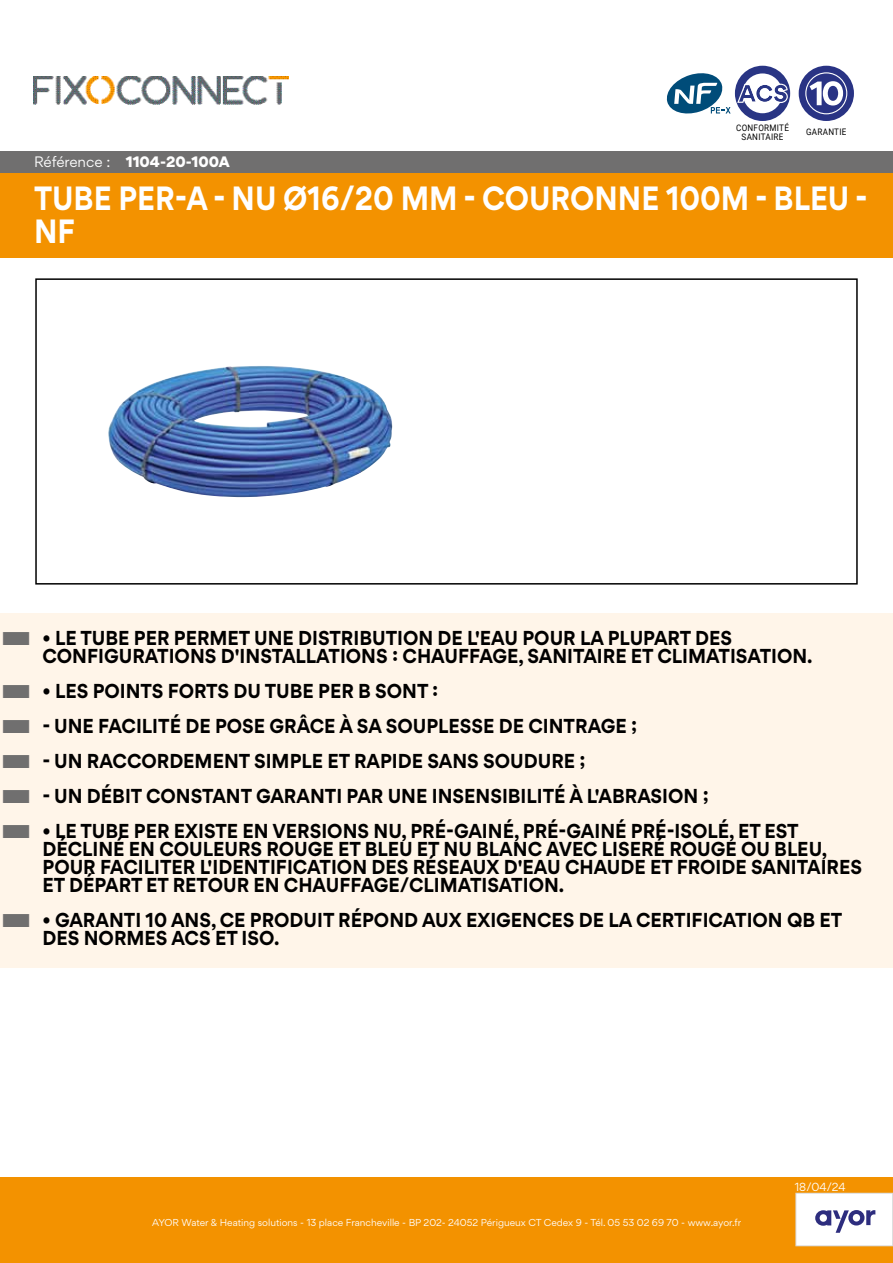
<style>
.page{position:relative;width:893px;height:1263px;background:#fff}
.page>*{position:absolute;margin:0;border:0;box-sizing:border-box;transform-origin:0 0}
.t1{font:700 30px/33px "Gordita";color:#fff;scale:.9 1}
.t2{font:700 18px/18px "Gordita";color:#000;scale:.95 1}
.t3{font:900 13.5px "Gordita";color:#fff}
.t4{font:10.5px "Gordita";color:#fff}
.t5{font:9px "Gordita";color:#fff}
.t6{font:9px/9px "Roboto";letter-spacing:.035em;color:#000;text-align:center;scale:.9 1}
.s1{font-weight:400}
</style>
<div class="page">
<div style="left:0;top:1178px;width:893px;height:85px;background:#f39200"></div>
<div style="left:796px;top:1193px;width:97px;height:53px;background:#fff"></div>
<div style="left:795px;top:1193px;width:98px;height:53px;border:1px solid #dadada"></div>
<img style="left:108px;top:366px;width:284px;height:131px">
<div style="left:0;top:172px;width:893px;height:85px;background:#f39200"></div>
<svg style="left:667px;top:73px;width:64px;height:40px"></svg>
<div style="left:735px;top:66px;width:55px;height:55px;background:#293584;border-radius:50%"></div>
<div style="left:743px;top:73px;width:39px;height:40px;background:#fff;border-radius:50%"></div>
<svg style="left:737px;top:84px;width:51px;height:19px"></svg>
<div style="left:799px;top:66px;width:55px;height:55px;background:#293384;border-radius:50%"></div>
<svg style="left:805px;top:72px;width:42px;height:42px"></svg>
<div style="left:35px;top:278px;width:823px;height:307px;border:2px solid #000"></div>
<div style="left:0;top:614px;width:893px;height:71px;background:#fff5e9"></div>
<div style="left:0;top:667px;width:893px;height:53px;background:#fff5e9"></div>
<div style="left:0;top:702px;width:893px;height:53px;background:#fff5e9"></div>
<div style="left:0;top:737px;width:893px;height:53px;background:#fff5e9"></div>
<div style="left:0;top:772px;width:893px;height:53px;background:#fff5e9"></div>
<div style="left:0;top:807px;width:893px;height:107px;background:#fff5e9"></div>
<div style="left:0;top:896px;width:893px;height:71px;background:#fff5e9"></div>
<svg style="left:815px;top:1210px;width:60px;height:23px"></svg>
<img style="left:33px;top:77px;width:255px;height:28px">
<div style="left:0;top:151px;width:893px;height:21px;background:#706f6f"></div>
<p class="t3" style="left:34px;top:151px;width:197px"><span class="s1">Référence :</span> 1104-20-100A</p>
<p class="t6" style="left:736px;top:122px;width:60px">CONFORMITÉ<br>SANITAIRE</p>
<p class="t6" style="left:806px;top:127px;width:46px">GARANTIE</p>
<h1 class="t1" style="left:34px;top:182px;width:928px">TUBE PER-A - NU Ø16/20 MM - COURONNE 100M - BLEU -<br>NF</h1>
<p class="t2" style="left:43px;top:629px;width:812px">• LE TUBE PER PERMET UNE DISTRIBUTION DE L'EAU POUR LA PLUPART DES<br>CONFIGURATIONS D'INSTALLATIONS : CHAUFFAGE, SANITAIRE ET CLIMATISATION.</p>
<p class="t2" style="left:43px;top:682px;width:418px">• LES POINTS FORTS DU TUBE PER B SONT :</p>
<p class="t2" style="left:43px;top:717px;width:627px">- UNE FACILITÉ DE POSE GRÂCE À SA SOUPLESSE DE CINTRAGE ;</p>
<p class="t2" style="left:43px;top:752px;width:573px">- UN RACCORDEMENT SIMPLE ET RAPIDE SANS SOUDURE ;</p>
<p class="t2" style="left:43px;top:787px;width:703px">- UN DÉBIT CONSTANT GARANTI PAR UNE INSENSIBILITÉ À L'ABRASION ;</p>
<p class="t2" style="left:43px;top:822px;width:864px">• LE TUBE PER EXISTE EN VERSIONS NU, PRÉ-GAINÉ, PRÉ-GAINÉ PRÉ-ISOLÉ, ET EST DÉCLINÉ EN COULEURS ROUGE ET BLEU ET NU BLANC AVEC LISERÉ ROUGE OU BLEU, POUR FACILITER L'IDENTIFICATION DES RÉSEAUX D'EAU CHAUDE ET FROIDE SANITAIRES ET DÉPART ET RETOUR EN CHAUFFAGE/CLIMATISATION.</p>
<p class="t2" style="left:43px;top:911px;width:843px">• GARANTI 10 ANS, CE PRODUIT RÉPOND AUX EXIGENCES DE LA CERTIFICATION QB ET<br>DES NORMES ACS ET ISO.</p>
<p class="t5" style="left:152px;top:1216px;width:590px">AYOR Water &amp; Heating solutions - 13 place Francheville - BP 202- 24052 Périgueux CT Cedex 9 - Tél. 05 53 02 69 70 - www.ayor.fr</p>
<p class="t4" style="left:795px;top:1179px;width:52px">18/04/24</p>
</div>
